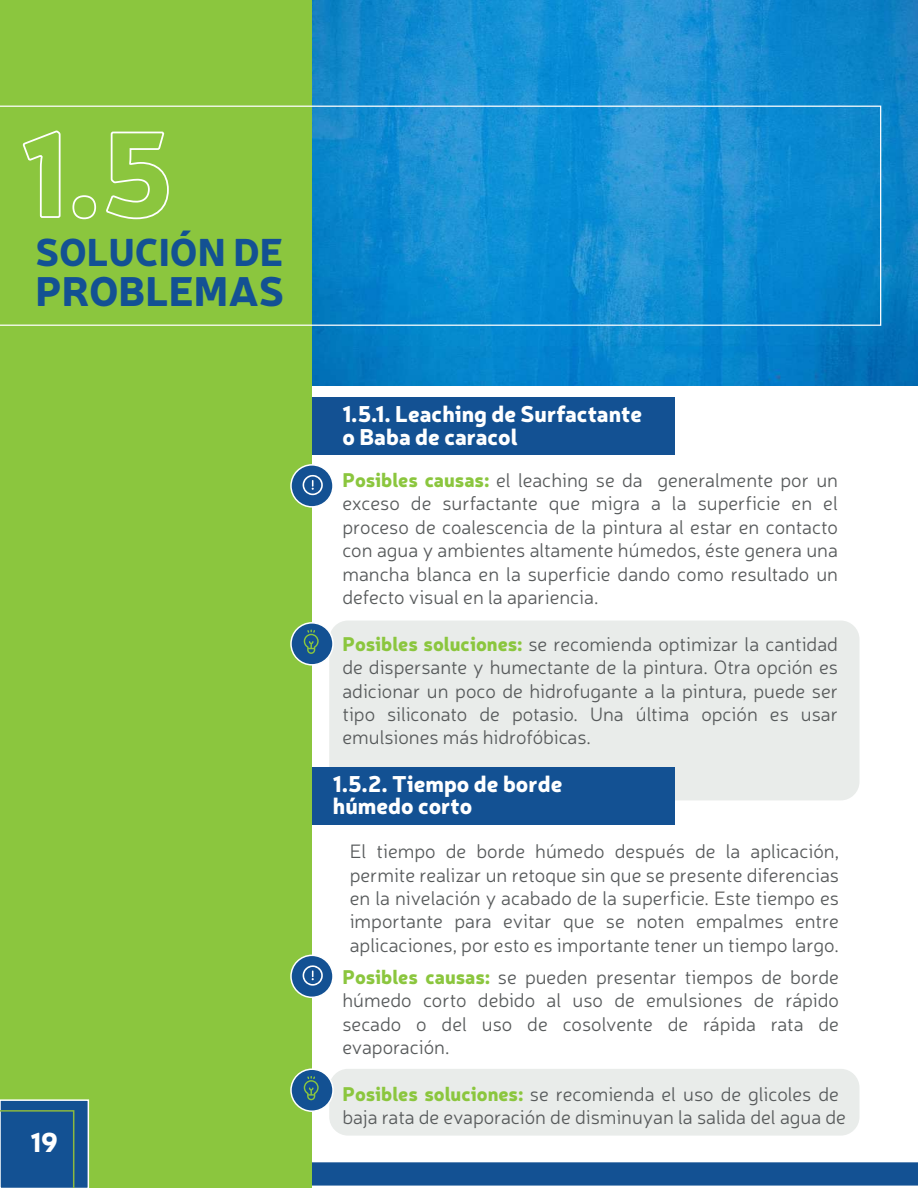
<style>
.page{position:relative;width:918px;height:1188px;background:#fff}
.page>*{position:absolute;margin:0;border:0;box-sizing:border-box;transform-origin:0 0}
.t1{font:900 40.8px "Neris";color:#135193}
.t2{font:900 38.25px "Neris";color:#135193}
.t3{font:900 27px "Neris";color:#fff}
.t4{font:900 22.5px/22.5px "Neris";color:#fff}
.t5{font:300 19.5px/23.4px "Neris";color:#575a5b;text-align:justify}
.s1{font-weight:900;color:#8bc63e}
</style>
<div class="page">
<div style="left:329px;top:621px;width:531px;height:179px;background:#e9ecea;border-radius:19px"></div>
<img style="left:312px;top:0;width:606px;height:385px">
<hr style="left:917px;top:190px;width:1px;height:52px;background:#135193">
<hr style="left:917px;top:486px;width:1px;height:53px;background:#135193">
<hr style="left:917px;top:743px;width:1px;height:53px;background:#135193">
<div style="left:312px;top:397px;width:363px;height:58px;background:#135193"></div>
<div style="left:312px;top:768px;width:363px;height:57px;background:#135193"></div>
<div style="left:0;top:0;width:312px;height:1188px;background:#8bc63e"></div>
<svg style="left:0;top:106px;width:881px;height:220px"></svg>
<div style="left:329px;top:1069px;width:531px;height:67px;background:#e9ecea;border-radius:19px"></div>
<svg style="left:21px;top:129px;width:40px;height:90px"></svg>
<div style="left:72px;top:195px;width:24px;height:24px;border:2px solid #fff;border-radius:50%"></div>
<svg style="left:105px;top:131px;width:65px;height:89px"></svg>
<div style="left:291px;top:465px;width:42px;height:42px;background:#135193;border-radius:50%"></div>
<div style="left:290px;top:464px;width:44px;height:44px;border:2px solid #fff;border-radius:50%"></div>
<svg style="left:303px;top:474px;width:20px;height:21px"></svg>
<div style="left:291px;top:955px;width:42px;height:42px;background:#135193;border-radius:50%"></div>
<div style="left:290px;top:955px;width:44px;height:43px;border:2px solid #fff;border-radius:50%"></div>
<svg style="left:303px;top:965px;width:20px;height:21px"></svg>
<div style="left:291px;top:623px;width:42px;height:42px;background:#135193;border-radius:50%"></div>
<div style="left:290px;top:622px;width:44px;height:44px;border:2px solid #fff;border-radius:50%"></div>
<svg style="left:304px;top:630px;width:15px;height:24px"></svg>
<svg style="left:291px;top:1069px;width:42px;height:42px"></svg>
<div style="left:290px;top:1068px;width:44px;height:44px;border:2px solid #fff;border-radius:50%"></div>
<svg style="left:0;top:1076px;width:918px;height:112px"></svg>
<h2 class="t2" style="left:35px;top:224px;width:249px">SOLUCIÓN DE</h2>
<h1 class="t1" style="left:35px;top:261px;width:250px">PROBLEMAS</h1>
<h3 class="t3" style="left:30px;top:1123px;width:29px">19</h3>
<p class="t4" style="left:342px;top:402px;width:301px">1.5.1. Leaching de Surfactante o Baba de caracol</p>
<p class="t5" style="left:342px;top:468px;width:497px"><span class="s1">Posibles causas:</span> el leaching se da generalmente por un exceso de surfactante que migra a la superficie en el proceso de coalescencia de la pintura al estar en contacto con agua y ambientes altamente húmedos, éste genera una mancha blanca en la superficie dando como resultado un defecto visual en la apariencia.</p>
<p class="t5" style="left:342px;top:632px;width:497px"><span class="s1">Posibles soluciones:</span> se recomienda optimizar la cantidad de dispersante y humectante de la pintura. Otra opción es adicionar un poco de hidrofugante a la pintura, puede ser tipo siliconato de potasio. Una última opción es usar emulsiones más hidrofóbicas.</p>
<p class="t4" style="left:333px;top:771px;width:231px">1.5.2. Tiempo de borde húmedo corto</p>
<p class="t5" style="left:350px;top:839px;width:491px">El tiempo de borde húmedo después de la aplicación, permite realizar un retoque sin que se presente diferencias en la nivelación y acabado de la superficie. Este tiempo es importante para evitar que se noten empalmes entre aplicaciones, por esto es importante tener un tiempo largo.</p>
<p class="t5" style="left:342px;top:965px;width:498px"><span class="s1">Posibles causas:</span> se pueden presentar tiempos de borde húmedo corto debido al uso de emulsiones de rápido secado o del uso de cosolvente de rápida rata de evaporación.</p>
<p class="t5" style="left:342px;top:1082px;width:505px"><span class="s1">Posibles soluciones:</span> se recomienda el uso de glicoles de baja rata de evaporación de disminuyan la salida del agua de</p>
</div>
